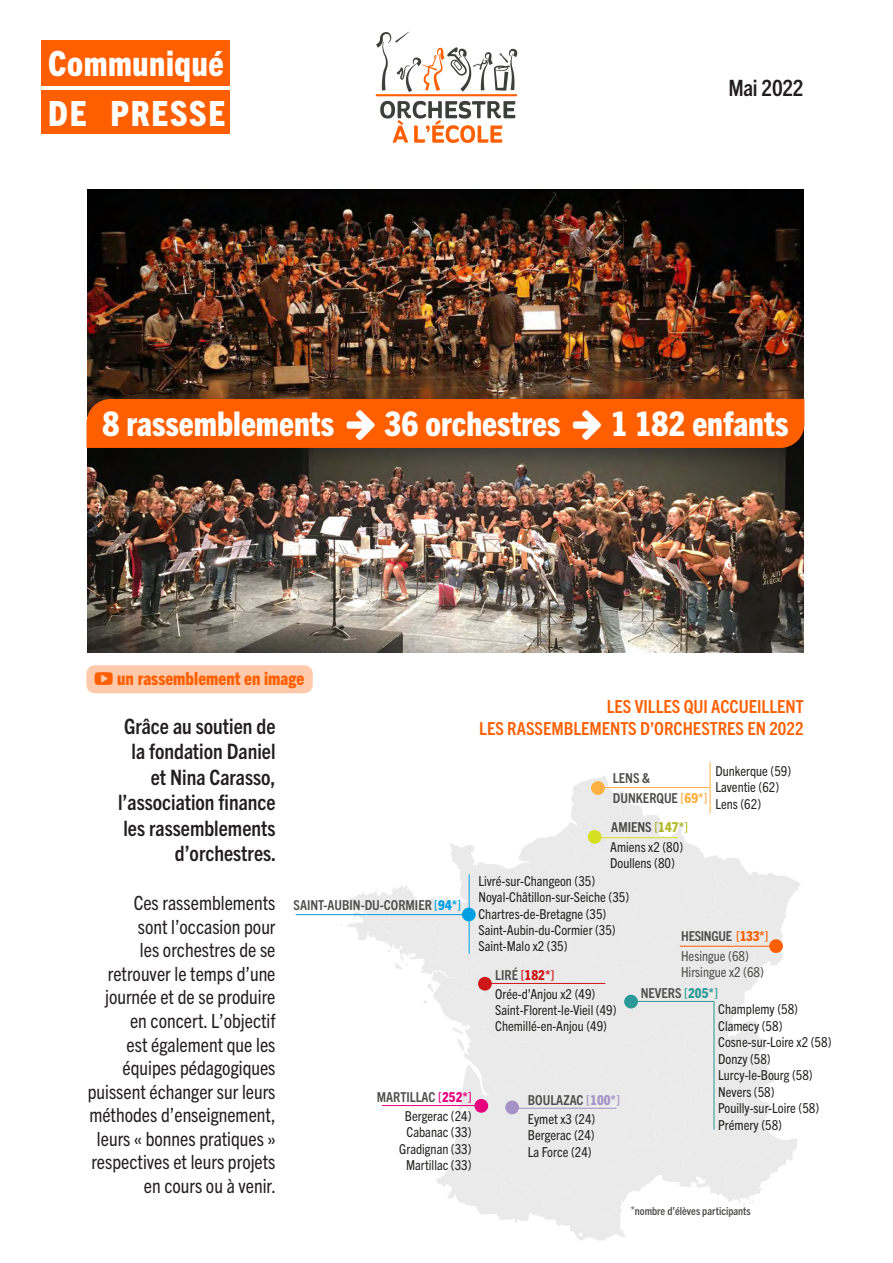
<style>
.page{position:relative;width:893px;height:1263px;background:#fff}
.page>*{position:absolute;margin:0;border:0;box-sizing:border-box;transform-origin:0 0}
.titre_3{font:800 condensed 34.8px "Trade Gothic Next LT Pro";letter-spacing:.015em;color:#fff}
.titre_3-2{font:800 condensed 34.8px "Trade Gothic Next LT Pro";letter-spacing:.05em;color:#fff}
.ttx{font:800 condensed 34.05px "Trade Gothic Next LT Pro";color:#fff}
.titre_2{font:700 condensed 22.5px "Trade Gothic Next LT Pro";letter-spacing:-.01em;color:#231f20}
.ttx-2{font:700 condensed 21.3px/25.5px "Trade Gothic Next LT Pro";color:#231f20;text-align:right}
.ttx-3{font:condensed 19.65px/23.5px "Trade Gothic Next LT Pro";color:#231f20;text-align:right}
.ttx-4{font:700 condensed 18px/21.6px "Trade Gothic Next LT Pro";color:#ff5f01;text-align:right}
.ttx-5{font:800 condensed 18px "Trade Gothic Next LT Pro";color:#ff5f01}
.t1{font:condensed 13.65px/16.5px "Trade Gothic Next LT Pro";color:#222221}
.t2{font:700 condensed 13.65px/19.6px "Trade Gothic Next LT Pro";color:#4e4e4d}
.t3{font:condensed 13.65px/19.5px "Trade Gothic Next LT Pro";color:#4e4e4d}
.t4{font:700 condensed 11.1px "Trade Gothic Next LT Pro";color:#4e4e4d}
.s1{color:#fbb040}
.s2{font-weight:800;color:#fbb040}
.s3{font-weight:700;color:#4e4e4d}
.s4{font-weight:700;color:#b5ba29}
.s5{font-weight:800;color:#b5ba29}
.s6{color:#009fe3}
.s7{font-weight:800;color:#009fe3}
.s8{font-weight:700;color:#cd1719}
.s9{font-weight:800;color:#cd1719}
.s10{font-weight:700;color:#e6007e}
.s11{font-weight:800;color:#e6007e}
.s12{font-weight:700;color:#a592c6}
.s13{font-weight:800;color:#a592c6}
.s14{font-weight:700}
.s15{font-weight:700;color:#ff5f01}
.s16{font-weight:800;color:#ff5f01}
.s17{color:#2b9997}
.s18{font-weight:800;color:#2b9997}
.s19{font-family:"Trade Gothic Next LT Pro Cm";font-weight:400;font-stretch:normal;font-size:12px}
</style>
<div class="page">
<svg style="left:376px;top:32px;width:141px;height:111px"></svg>
<div style="left:42px;top:40px;width:188px;height:46px;background:#ff5f01"></div>
<div style="left:42px;top:91px;width:188px;height:43px;background:#ff5f01"></div>
<img style="left:87px;top:448px;width:717px;height:205px">
<svg style="left:336px;top:775px;width:465px;height:466px"></svg>
<div style="left:478px;top:977px;width:14px;height:13px;background:#cd1719;border-radius:50%"></div>
<hr style="left:482px;top:983px;width:123px;height:1px;background:#cd1719">
<div style="left:474px;top:1099px;width:14px;height:14px;background:#e6007e;border-radius:50%"></div>
<hr style="left:382px;top:1105px;width:99px;height:1px;background:#e6007e">
<hr style="left:516px;top:1108px;width:100px;height:1px;background:#a592c6">
<div style="left:505px;top:1100px;width:14px;height:14px;background:#a592c6;border-radius:50%"></div>
<hr style="left:589px;top:837px;width:89px;height:1px;background:#d7df23">
<div style="left:588px;top:830px;width:13px;height:14px;background:#d7df23;border-radius:50%"></div>
<hr style="left:714px;top:1001px;width:1px;height:128px;background:#2b9997">
<hr style="left:634px;top:1001px;width:80px;height:1px;background:#2b9997">
<div style="left:624px;top:995px;width:14px;height:13px;background:#2b9997;border-radius:50%"></div>
<div style="left:591px;top:781px;width:14px;height:14px;background:#fbb040;border-radius:50%"></div>
<hr style="left:680px;top:946px;width:96px;height:1px;background:#ff5f01">
<div style="left:769px;top:939px;width:14px;height:14px;background:#ff5f01;border-radius:50%"></div>
<hr style="left:296px;top:914px;width:173px;height:1px;background:#009fe3">
<hr style="left:469px;top:874px;width:1px;height:80px;background:#009fe3">
<hr style="left:710px;top:762px;width:1px;height:51px;background:#fbb040">
<hr style="left:594px;top:787px;width:115px;height:1px;background:#fbb040">
<div style="left:462px;top:908px;width:14px;height:13px;background:#009fe3;border-radius:50%"></div>
<img style="left:87px;top:190px;width:717px;height:209px">
<div style="left:86px;top:665px;width:227px;height:28px;background:#ffcaab;border-radius:9px"></div>
<div style="left:87px;top:399px;width:717px;height:49px;background:#ff5f01"></div>
<p class="titre_3" style="left:48px;top:39px;width:177px">Communiqué</p>
<p class="titre_3-2" style="left:48px;top:90px;width:179px">DE PRESSE</p>
<p class="titre_2" style="left:728px;top:72px;width:77px">Mai 2022</p>
<p class="ttx" style="left:103px;top:401px;width:233px">8 rassemblements</p>
<p class="ttx" style="left:385px;top:401px;width:177px">36 orchestres</p>
<p class="ttx" style="left:611px;top:401px;width:179px">1 182 enfants</p>
<p class="ttx-5" style="left:117px;top:666px;width:188px">un rassemblement en image</p>
<p class="ttx-2" style="left:118px;top:712px;width:160px">Grâce au soutien de la fondation Daniel et Nina Carasso, l’association finance les rassemblements d’orchestres.</p>
<p class="ttx-3" style="left:88px;top:890px;width:190px">Ces rassemblements<br>sont l’occasion pour<br>les orchestres de se retrouver le temps d’une journée et de se produire en concert. L’objectif<br>est également que les équipes pédagogiques puissent échanger sur leurs méthodes d’enseignement, leurs « bonnes pratiques » respectives et leurs projets en cours ou à venir.</p>
<p class="ttx-4" style="left:479px;top:695px;width:326px">LES VILLES QUI ACCUEILLENT<br>LES RASSEMBLEMENTS D’ORCHESTRES EN 2022</p>
<p class="t2" style="left:613px;top:767px;width:96px">LENS &amp;<br>DUNKERQUE <span class="s1">[</span><span class="s2">69*</span><span class="s1">]</span></p>
<p class="t1" style="left:610px;top:816px;width:79px;line-height:20px"><span class="s3">AMIENS</span> <span class="s4">[</span><span class="s5">147*</span><span class="s4">]<br></span>Amiens x2 (80)</p>
<p class="t1" style="left:610px;top:854px;width:66px">Doullens (80)</p>
<p class="t1" style="left:715px;top:762px;width:77px">Dunkerque (59)<br>Laventie (62)<br>Lens (62)</p>
<p class="t2" style="left:294px;top:894px;width:169px">SAINT-AUBIN-DU-CORMIER <span class="s6">[</span><span class="s7">94*</span><span class="s6">]</span></p>
<p class="t1" style="left:478px;top:872px;width:152px">Livré-sur-Changeon (35)<br>Noyal-Châtillon-sur-Seiche (35)<br>Chartres-de-Bretagne (35)<br>Saint-Aubin-du-Cormier (35)<br>Saint-Malo x2 (35)</p>
<p class="t1" style="left:495px;top:964px;width:102px;line-height:19px"><span class="s3">LIRÉ</span> <span class="s8">[</span><span class="s9">182*</span><span class="s8">]<br></span>Orée-d’Anjou x2 (49)</p>
<p class="t1" style="left:495px;top:1001px;width:123px">Saint-Florent-le-Vieil (49)<br>Chemillé-en-Anjou (49)</p>
<p class="t1" style="left:377px;top:1086px;width:97px;line-height:19.2px;text-align:right"><span class="s3">MARTILLAC</span> <span class="s10">[</span><span class="s11">252*</span><span class="s10">]<br></span>Bergerac (24)</p>
<p class="t1" style="left:399px;top:1123px;width:74px;text-align:center">Cabanac (33)<br>Gradignan (33)<br>Martillac (33)</p>
<p class="t1" style="left:528px;top:1089px;width:94px;line-height:18.9px"><span class="s3">BOULAZAC</span> <span class="s12">[</span><span class="s13">100*</span><span class="s12">]<br></span>Eymet x3 (24)</p>
<p class="t1" style="left:528px;top:1126px;width:68px">Bergerac (24)<br>La Force (24)</p>
<p class="t3" style="left:681px;top:925px;width:89px"><span class="s14">HESINGUE</span> <span class="s15">[</span><span class="s16">133*</span><span class="s15">]<br></span>Hesingue (68)</p>
<p class="t3" style="left:681px;top:961px;width:84px">Hirsingue x2 (68)</p>
<p class="t2" style="left:641px;top:982px;width:79px">NEVERS <span class="s17">[</span><span class="s18">205*</span><span class="s17">]</span></p>
<p class="t1" style="left:718px;top:1000px;width:115px">Champlemy (58)<br>Clamecy (58)<br>Cosne-sur-Loire x2 (58)<br>Donzy (58)<br>Lurcy-le-Bourg (58)<br>Nevers (58)<br>Pouilly-sur-Loire (58)<br>Prémery (58)</p>
<p class="t4" style="left:631px;top:1203px;width:121px"><span class="s19">*</span>nombre d’élèves participants</p>
</div>
